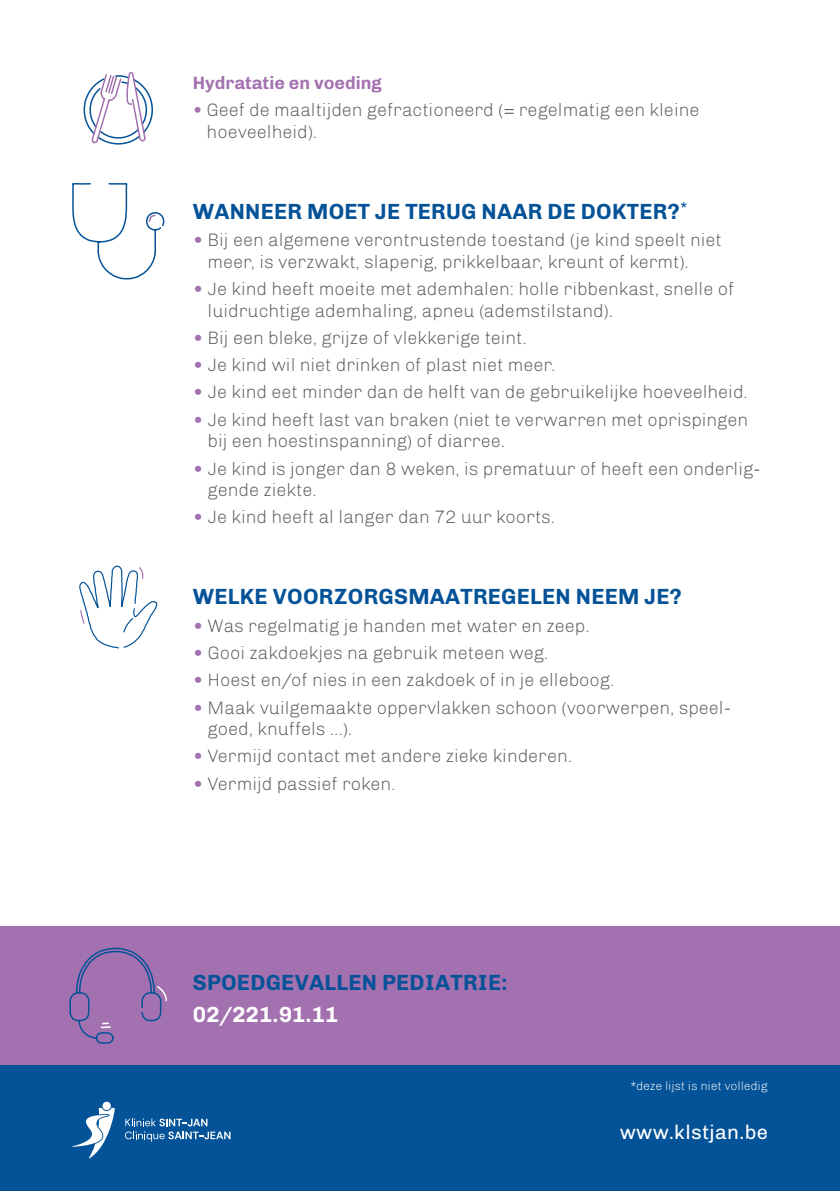
<style>
.page{position:relative;width:840px;height:1191px;background:#fff}
.page>*{position:absolute;margin:0;border:0;box-sizing:border-box;transform-origin:0 0}
.t1{font:700 22px "Chivo";letter-spacing:.01em;color:#045297}
.t2{font:700 22px "Chivo";color:#fff}
.t3{font:20px "Chivo";letter-spacing:.02em;color:#fff}
.t4{font:300 18px/21.6px "Chivo";color:#57585a}
.t5{font:700 18px "Chivo";color:#a471b0}
.t6{font:300 12px "Chivo";color:#fff}
.s1{font-weight:700;color:#a471b0}
.s2{font-weight:900;color:#a471b0}
</style>
<div class="page">
<div style="left:0;top:926px;width:839px;height:158px;background:#a471b0"></div>
<div style="left:0;top:1065px;width:839px;height:126px;background:#045297"></div>
<svg style="left:69px;top:947px;width:98px;height:97px"></svg>
<svg style="left:72px;top:1101px;width:43px;height:57px"></svg>
<svg style="left:125px;top:1118px;width:105px;height:23px"></svg>
<svg style="left:72px;top:183px;width:93px;height:97px"></svg>
<svg style="left:79px;top:565px;width:79px;height:84px"></svg>
<svg style="left:83px;top:72px;width:70px;height:73px"></svg>
<p class="t5" style="left:193px;top:72px;width:190px">Hydratatie en voeding</p>
<p class="t4" style="left:207px;top:99px;width:494px;text-indent:-14px"><span class="s1">•</span> Geef de maaltijden gefractioneerd (= regelmatig een kleine hoeveelheid).</p>
<p class="t1" style="left:193px;top:198px;width:496px">WANNEER MOET JE TERUG NAAR DE DOKTER?<sup>*</sup></p>
<p class="t4" style="left:208px;top:229px;width:515px;text-indent:-15px"><span class="s2">•</span> Bij een algemene verontrustende toestand (je kind speelt niet meer, is verzwakt, slaperig, prikkelbaar, kreunt of kermt).</p>
<p class="t4" style="left:208px;top:278px;width:527px;text-indent:-15px"><span class="s2">•</span> Je kind heeft moeite met ademhalen: holle ribbenkast, snelle of luidruchtige ademhaling, apneu (ademstilstand).</p>
<p class="t4" style="left:193px;top:327px;width:335px"><span class="s2">•</span> Bij een bleke, grijze of vlekkerige teint.</p>
<p class="t4" style="left:193px;top:354px;width:364px"><span class="s2">•</span> Je kind wil niet drinken of plast niet meer.</p>
<p class="t4" style="left:193px;top:381px;width:556px"><span class="s2">•</span> Je kind eet minder dan de helft van de gebruikelijke hoeveelheid.</p>
<p class="t4" style="left:208px;top:409px;width:541px;text-indent:-15px"><span class="s2">•</span> Je kind heeft last van braken (niet te verwarren met oprispingen bij een hoestinspanning) of diarree.</p>
<p class="t4" style="left:208px;top:458px;width:554px;text-indent:-15px"><span class="s2">•</span> Je kind is jonger dan 8 weken, is prematuur of heeft een onderlig&shy;gende ziekte.</p>
<p class="t4" style="left:193px;top:506px;width:364px"><span class="s2">•</span> Je kind heeft al langer dan 72 uur koorts.</p>
<p class="t1" style="left:193px;top:584px;width:490px">WELKE VOORZORGSMAATREGELEN NEEM JE?</p>
<p class="t4" style="left:193px;top:615px;width:398px"><span class="s2">•</span> Was regelmatig je handen met water en zeep.</p>
<p class="t4" style="left:193px;top:642px;width:357px"><span class="s2">•</span> Gooi zakdoekjes na gebruik meteen weg.</p>
<p class="t4" style="left:193px;top:669px;width:423px"><span class="s2">•</span> Hoest en/of nies in een zakdoek of in je elleboog.</p>
<p class="t4" style="left:208px;top:696px;width:524px;text-indent:-15px"><span class="s2">•</span> Maak vuilgemaakte oppervlakken schoon (voorwerpen, speel&shy;goed, knuffels ...).</p>
<p class="t4" style="left:193px;top:745px;width:381px"><span class="s2">•</span> Vermijd contact met andere zieke kinderen.</p>
<p class="t4" style="left:193px;top:773px;width:204px"><span class="s2">•</span> Vermijd passief roken.</p>
<p class="t1" style="left:193px;top:969px;width:316px">SPOEDGEVALLEN PEDIATRIE:</p>
<p class="t2" style="left:193px;top:1001px;width:147px">02/221.91.11</p>
<p class="t6" style="left:630px;top:1079px;width:138px">*deze lijst is niet volledig</p>
<p class="t3" style="left:619px;top:1120px;width:150px">www.klstjan.be</p>
</div>
